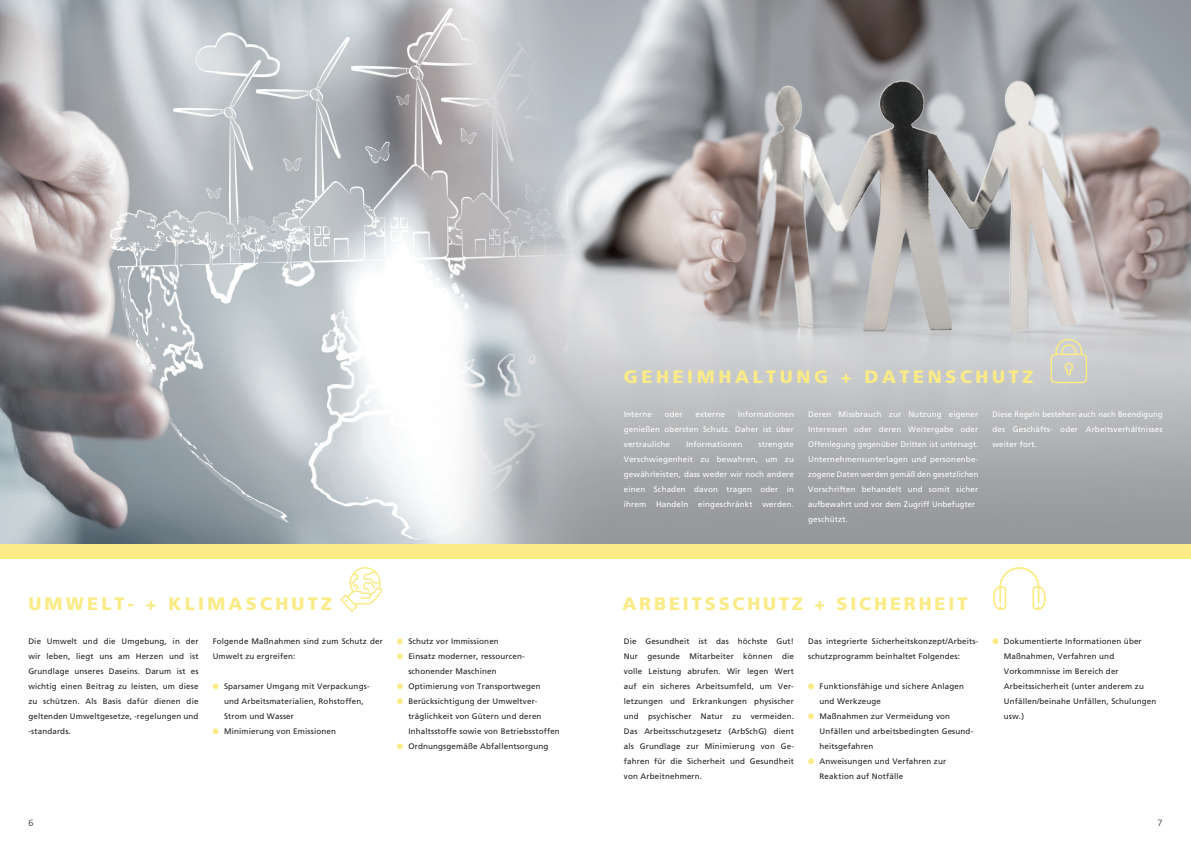
<style>
.page{position:relative;width:1191px;height:842px;background:#fff}
.page>*{position:absolute;margin:0;border:0;box-sizing:border-box;transform-origin:0 0}
.t1{font:900 18px "Frutiger";letter-spacing:.2em;color:#faeb87}
.t2{font:900 18px "Frutiger";letter-spacing:.16em;color:#faeb87}
.t3{font:900 18px "Frutiger";letter-spacing:.18em;color:#faeb87}
.t4{font:300 9px "Frutiger";color:#231f20}
.t5{font:8px/15px "Frutiger";letter-spacing:.02em;color:#231f20}
.t6{font:8px/15px "Frutiger";letter-spacing:.02em;color:#fff;text-align:justify}
.t7{font:8px/15px "Frutiger";letter-spacing:.02em;color:#fff;text-align:justify;scale:.95 1}
</style>
<div class="page">
<img style="left:0;top:0;width:1191px;height:544px">
<div style="left:0;top:544px;width:1191px;height:14px;background:#faeb87"></div>
<svg style="left:213px;top:683px;width:5px;height:6px"></svg>
<svg style="left:213px;top:728px;width:5px;height:6px"></svg>
<svg style="left:808px;top:683px;width:6px;height:6px"></svg>
<svg style="left:808px;top:713px;width:6px;height:6px"></svg>
<svg style="left:808px;top:758px;width:6px;height:6px"></svg>
<svg style="left:992px;top:638px;width:6px;height:6px"></svg>
<svg style="left:1049px;top:338px;width:38px;height:46px;background:#d4d2c2"></svg>
<svg style="left:993px;top:567px;width:53px;height:43px"></svg>
<svg style="left:340px;top:567px;width:43px;height:45px"></svg>
<svg style="left:397px;top:638px;width:6px;height:6px"></svg>
<svg style="left:397px;top:653px;width:6px;height:6px"></svg>
<svg style="left:397px;top:683px;width:6px;height:6px"></svg>
<svg style="left:397px;top:698px;width:6px;height:6px"></svg>
<svg style="left:397px;top:743px;width:6px;height:6px"></svg>
<h1 class="t3" style="left:28px;top:592px;width:305px">UMWELT- + KLIMASCHUTZ</h1>
<p class="t5" style="left:213px;top:634px;width:172px">Folgende Maßnahmen sind zum Schutz der<br>Umwelt zu ergreifen:</p>
<p class="t5" style="left:224px;top:679px;width:147px">Sparsamer Umgang mit Verpackungs&shy;und Arbeitsmaterialien, Rohstoffen,<br>Strom und Wasser<br>Minimierung von Emissionen</p>
<p class="t5" style="left:28px;top:634px;width:172px;text-align:justify">Die Umwelt und die Umgebung, in der wir leben, liegt uns am Herzen und ist Grundlage unseres Daseins. Darum ist es wichtig einen Beitrag zu leisten, um diese zu schützen. Als Basis dafür dienen die geltenden Umweltgesetze, -regelungen und -standards.</p>
<p class="t5" style="left:408px;top:634px;width:153px">Schutz vor Immissionen<br>Einsatz moderner, ressourcen&shy;schonender Maschinen<br>Optimierung von Transportwegen<br>Berücksichtigung der Umweltver&shy;träglichkeit von Gütern und deren<br>Inhaltsstoffe sowie von Betriebsstoffen<br>Ordnungsgemäße Abfallentsorgung</p>
<h1 class="t1" style="left:624px;top:366px;width:411px">GEHEIMHALTUNG + DATENSCHUTZ</h1>
<p class="t6" style="left:808px;top:407px;width:172px;text-align:left">Deren Missbrauch zur Nutzung eigener Interessen oder deren Weitergabe oder Offenlegung gegenüber Dritten ist untersagt.<br>Unternehmensunterlagen und personenbe&shy;zogene Daten werden gemäß den gesetzlichen Vorschriften behandelt und somit sicher aufbewahrt und vor dem Zugriff Unbefugter geschützt.</p>
<p class="t6" style="left:624px;top:407px;width:172px;text-indent:114px">Informationen genießen obersten Schutz. Daher ist über vertrauliche</p>
<p class="t7" style="left:992px;top:407px;width:181px">Diese Regeln bestehen auch nach Beendigung des Geschäfts- oder Arbeitsverhältnisses weiter fort.</p>
<p class="t6" style="left:624px;top:407px;width:30px">Interne</p>
<p class="t6" style="left:665px;top:407px;width:19px">oder</p>
<p class="t6" style="left:695px;top:407px;width:31px">externe</p>
<p class="t6" style="left:686px;top:437px;width:58px">Informationen</p>
<p class="t6" style="left:624px;top:437px;width:172px;text-indent:135px">strengste Verschwiegenheit zu bewahren, um zu gewährleisten, dass weder wir noch andere einen Schaden davon tragen oder in ihrem Handeln eingeschränkt werden.</p>
<h1 class="t2" style="left:622px;top:592px;width:346px">ARBEITSSCHUTZ + SICHERHEIT</h1>
<p class="t5" style="left:808px;top:634px;width:172px">Das integrierte Sicherheitskonzept/Arbeits&shy;schutzprogramm beinhaltet Folgendes:</p>
<p class="t5" style="left:819px;top:679px;width:155px">Funktionsfähige und sichere Anlagen und Werkzeuge<br>Maßnahmen zur Vermeidung von<br>Unfällen und arbeitsbedingten Gesund&shy;heitsgefahren<br>Anweisungen und Verfahren zur<br>Reaktion auf Notfälle</p>
<p class="t5" style="left:624px;top:634px;width:172px;text-align:justify">Die Gesundheit ist das höchste Gut!<br>Nur gesunde Mitarbeiter können die volle Leistung abrufen. Wir legen Wert auf ein sicheres Arbeitsumfeld, um Ver&shy;letzungen und Erkrankungen physischer und psychischer Natur zu vermeiden.<br>Das Arbeitsschutzgesetz (ArbSchG) dient als Grundlage zur Minimierung von Ge&shy;fahren für die Sicherheit und Gesundheit von Arbeitnehmern.</p>
<p class="t5" style="left:1003px;top:634px;width:154px">Dokumentierte Informationen über<br>Maßnahmen, Verfahren und<br>Vorkommnisse im Bereich der<br>Arbeitssicherheit (unter anderem zu<br>Unfällen/beinahe Unfällen, Schulungen usw.)</p>
<p class="t4" style="left:28px;top:818px;width:7px">6</p>
<p class="t4" style="left:1157px;top:818px;width:7px">7</p>
</div>
